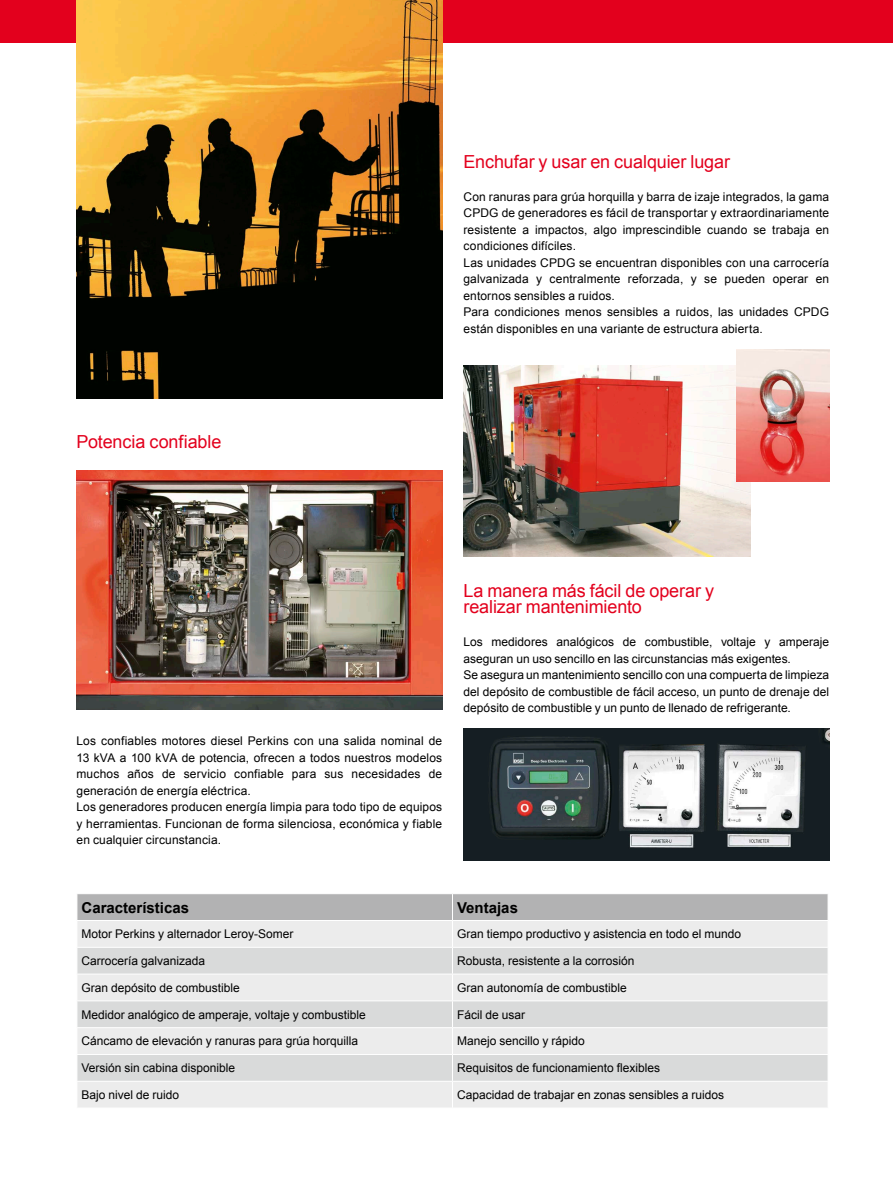
<style>
.page{position:relative;width:893px;height:1191px;background:#fff}
.page>*{position:absolute;margin:0;border:0;box-sizing:border-box;transform-origin:0 0}
.t1{font:18px/16.5px "Arial";letter-spacing:-.005em;color:#e3001d}
.t2{font:700 15px "Arial";color:#000}
.t3{font:12px/16.5px "Arial";letter-spacing:.005em;color:#000}
</style>
<div class="page">
<div style="left:0;top:0;width:893px;height:43px;background:#e3001d"></div>
<img style="left:77px;top:0;width:365px;height:399px">
<img style="left:77px;top:471px;width:365px;height:239px">
<img style="left:463px;top:729px;width:366px;height:132px">
<img style="left:463px;top:366px;width:287px;height:190px">
<img style="left:737px;top:349px;width:92px;height:132px">
<svg style="left:77px;top:894px;width:751px;height:213px"></svg>
<hr style="left:452px;top:920px;width:376px;height:1px;background:#fff">
<h1 class="t1" style="left:77px;top:434px;width:146px">Potencia confiable</h1>
<h1 class="t1" style="left:463px;top:153px;width:268px">Enchufar y usar en cualquier lugar</h1>
<p class="t3" style="left:463px;top:188px;width:367px">Con ranuras para grúa horquilla y barra de izaje integrados, la gama CPDG de generadores es fácil de transportar y extraordinariamente resistente a impactos, algo imprescindible cuando se trabaja en condiciones difíciles.<br>Las unidades CPDG se encuentran disponibles con una carrocería galvanizada y centralmente reforzada, y se pueden operar en entornos sensibles a ruidos.<br>Para condiciones menos sensibles a ruidos, las unidades CPDG están disponibles en una variante de estructura abierta.</p>
<p class="t3" style="left:77px;top:733px;width:367px">Los confiables motores diesel Perkins con una salida nominal de 13 kVA a 100 kVA de potencia, ofrecen a todos nuestros modelos muchos años de servicio confiable para sus necesidades de generación de energía eléctrica.<br>Los generadores producen energía limpia para todo tipo de equipos y herramientas. Funcionan de forma silenciosa, económica y fiable en cualquier circunstancia.</p>
<h1 class="t1" style="left:463px;top:582px;width:252px">La manera más fácil de operar y realizar mantenimiento</h1>
<p class="t3" style="left:463px;top:634px;width:367px">Los medidores analógicos de combustible, voltaje y amperaje aseguran un uso sencillo en las circunstancias más exigentes.<br>Se asegura un mantenimiento sencillo con una compuerta de limpieza del depósito de combustible de fácil acceso, un punto de drenaje del depósito de combustible y un punto de llenado de refrigerante.</p>
<p class="t2" style="left:82px;top:897px;width:109px">Características</p>
<p class="t2" style="left:457px;top:897px;width:62px">Ventajas</p>
<p class="t3" style="left:82px;top:926px;width:214px">Motor Perkins y alternador Leroy-Somer</p>
<p class="t3" style="left:457px;top:926px;width:286px">Gran tiempo productivo y asistencia en todo el mundo</p>
<p class="t3" style="left:82px;top:952px;width:125px">Carrocería galvanizada</p>
<p class="t3" style="left:457px;top:952px;width:179px">Robusta, resistente a la corrosión</p>
<p class="t3" style="left:82px;top:979px;width:160px">Gran depósito de combustible</p>
<p class="t3" style="left:457px;top:979px;width:171px">Gran autonomía de combustible</p>
<p class="t3" style="left:82px;top:1006px;width:286px">Medidor analógico de amperaje, voltaje y combustible</p>
<p class="t3" style="left:457px;top:1006px;width:70px">Fácil de usar</p>
<p class="t3" style="left:82px;top:1033px;width:278px">Cáncamo de elevación y ranuras para grúa horquilla</p>
<p class="t3" style="left:457px;top:1033px;width:129px">Manejo sencillo y rápido</p>
<p class="t3" style="left:82px;top:1059px;width:155px">Versión sin cabina disponible</p>
<p class="t3" style="left:457px;top:1059px;width:205px">Requisitos de funcionamiento flexibles</p>
<p class="t3" style="left:82px;top:1086px;width:99px">Bajo nivel de ruido</p>
<p class="t3" style="left:457px;top:1086px;width:269px">Capacidad de trabajar en zonas sensibles a ruidos</p>
</div>
